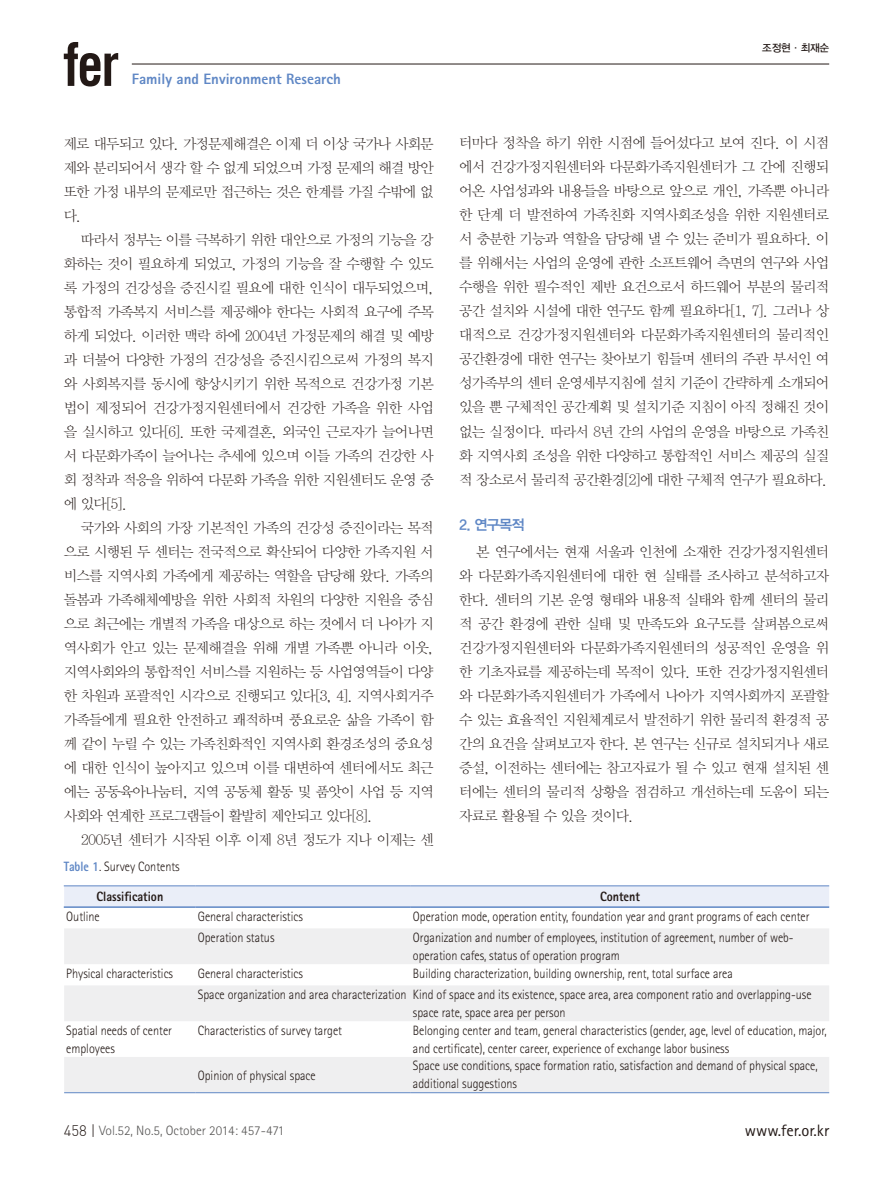
<style>
.page{position:relative;width:893px;height:1191px;background:#fff}
.page>*{position:absolute;margin:0;border:0;box-sizing:border-box;transform-origin:0 0}
.t1{font:16.5px "Rotis Sans Serif Std";color:#231916}
.t2{font:800 15px "Rotis Sans Serif Std";color:#5f87c5}
.t3{font:14.25px/24px "YDIY Mj O310";letter-spacing:-.05em;color:#231916;text-align:justify}
.t4{font:300 13.5px/18px "Rotis Sans Serif Std";color:#231916;scale:.9 1}
.t5{font:300 13.5px "Rotis Sans Serif Std";color:#595857}
.t6{font:800 13.5px "Rotis Sans Serif Std";color:#231916;scale:.9 1}
.t7{font:10.5px "YDIYGO330";letter-spacing:-.025em;color:#231916}
.s1{font-family:"YDIYGO340";color:#5f87c5}
.s2{font-weight:800;color:#5f87c5}
.s3{font-family:"Dinlig";font-weight:400;font-size:15px;color:#231916}
</style>
<div class="page">
<hr style="left:132px;top:64px;width:697px;height:1px;background:#231916">
<svg style="left:64px;top:42px;width:54px;height:44px"></svg>
<div style="left:64px;top:886px;width:765px;height:20px;background:#eaeef8"></div>
<svg style="left:64px;top:929px;width:765px;height:163px;fill:#efeff0"></svg>
<hr style="left:64px;top:1092px;width:132px;height:1px;background:#5f87c5">
<hr style="left:196px;top:1092px;width:215px;height:1px;background:#5f87c5">
<hr style="left:411px;top:1092px;width:418px;height:1px;background:#5f87c5">
<hr style="left:64px;top:885px;width:132px;height:1px;background:#5f87c5">
<hr style="left:196px;top:885px;width:215px;height:1px;background:#5f87c5">
<hr style="left:411px;top:885px;width:418px;height:1px;background:#5f87c5">
<hr style="left:64px;top:906px;width:132px;height:2px;background:#5f87c5">
<hr style="left:196px;top:906px;width:215px;height:2px;background:#5f87c5">
<hr style="left:411px;top:906px;width:418px;height:2px;background:#5f87c5">
<p class="t2" style="left:132px;top:70px;width:211px">Family and Environment Research</p>
<p class="t3" style="left:64px;top:132px;width:371px">제로 대두되고 있다. 가정문제해결은 이제 더 이상 국가나 사회문</p>
<p class="t3" style="left:64px;top:156px;width:371px">제와 분리되어서 생각 할 수 없게 되었으며 가정 문제의 해결 방안</p>
<p class="t3" style="left:64px;top:180px;width:371px">또한 가정 내부의 문제로만 접근하는 것은 한계를 가질 수밖에 없</p>
<p class="t3" style="left:64px;top:204px;width:19px">다.</p>
<p class="t3" style="left:81px;top:228px;width:354px">따라서 정부는 이를 극복하기 위한 대안으로 가정의 기능을 강</p>
<p class="t3" style="left:64px;top:252px;width:371px">화하는 것이 필요하게 되었고, 가정의 기능을 잘 수행할 수 있도</p>
<p class="t3" style="left:64px;top:276px;width:371px">록 가정의 건강성을 증진시킬 필요에 대한 인식이 대두되었으며,</p>
<p class="t3" style="left:64px;top:300px;width:371px">통합적 가족복지 서비스를 제공해야 한다는 사회적 요구에 주목</p>
<p class="t3" style="left:64px;top:324px;width:371px">하게 되었다. 이러한 맥락 하에 2004년 가정문제의 해결 및 예방</p>
<p class="t3" style="left:64px;top:348px;width:371px">과 더불어 다양한 가정의 건강성을 증진시킴으로써 가정의 복지</p>
<p class="t3" style="left:64px;top:372px;width:371px">와 사회복지를 동시에 향상시키기 위한 목적으로 건강가정 기본</p>
<p class="t3" style="left:64px;top:396px;width:371px">법이 제정되어 건강가정지원센터에서 건강한 가족을 위한 사업</p>
<p class="t3" style="left:64px;top:420px;width:371px">을 실시하고 있다[6]. 또한 국제결혼, 외국인 근로자가 늘어나면</p>
<p class="t3" style="left:64px;top:444px;width:371px">서 다문화가족이 늘어나는 추세에 있으며 이들 가족의 건강한 사</p>
<p class="t3" style="left:64px;top:468px;width:371px">회 정착과 적응을 위하여 다문화 가족을 위한 지원센터도 운영 중</p>
<p class="t3" style="left:64px;top:492px;width:65px">에 있다[5].</p>
<p class="t3" style="left:81px;top:516px;width:354px">국가와 사회의 가장 기본적인 가족의 건강성 증진이라는 목적</p>
<p class="t3" style="left:64px;top:540px;width:371px">으로 시행된 두 센터는 전국적으로 확산되어 다양한 가족지원 서</p>
<p class="t3" style="left:64px;top:564px;width:371px">비스를 지역사회 가족에게 제공하는 역할을 담당해 왔다. 가족의</p>
<p class="t3" style="left:64px;top:588px;width:371px">돌봄과 가족해체예방을 위한 사회적 차원의 다양한 지원을 중심</p>
<p class="t3" style="left:64px;top:612px;width:371px">으로 최근에는 개별적 가족을 대상으로 하는 것에서 더 나아가 지</p>
<p class="t3" style="left:64px;top:636px;width:371px">역사회가 안고 있는 문제해결을 위해 개별 가족뿐 아니라 이웃,</p>
<p class="t3" style="left:64px;top:660px;width:371px">지역사회와의 통합적인 서비스를 지원하는 등 사업영역들이 다양</p>
<p class="t3" style="left:64px;top:684px;width:371px">한 차원과 포괄적인 시각으로 진행되고 있다[3, 4]. 지역사회거주</p>
<p class="t3" style="left:64px;top:708px;width:371px">가족들에게 필요한 안전하고 쾌적하며 풍요로운 삶을 가족이 함</p>
<p class="t3" style="left:64px;top:732px;width:371px">께 같이 누릴 수 있는 가족친화적인 지역사회 환경조성의 중요성</p>
<p class="t3" style="left:64px;top:756px;width:371px">에 대한 인식이 높아지고 있으며 이를 대변하여 센터에서도 최근</p>
<p class="t3" style="left:64px;top:780px;width:371px">에는 공동육아나눔터, 지역 공동체 활동 및 품앗이 사업 등 지역</p>
<p class="t3" style="left:64px;top:804px;width:310px">사회와 연계한 프로그램들이 활발히 제안되고 있다[8].</p>
<p class="t3" style="left:81px;top:828px;width:354px">2005년 센터가 시작된 이후 이제 8년 정도가 지나 이제는 센</p>
<p class="t7" style="left:762px;top:42px;width:68px">조정현·최재순</p>
<p class="t3" style="left:459px;top:132px;width:371px">터마다 정착을 하기 위한 시점에 들어섰다고 보여 진다. 이 시점 에서 건강가정지원센터와 다문화가족지원센터가 그 간에 진행되 어온 사업성과와 내용들을 바탕으로 앞으로 개인, 가족뿐 아니라 한 단계 더 발전하여 가족친화 지역사회조성을 위한 지원센터로 서 충분한 기능과 역할을 담당해 낼 수 있는 준비가 필요하다. 이 를 위해서는 사업의 운영에 관한 소프트웨어 측면의 연구와 사업 수행을 위한 필수적인 제반 요건으로서 하드웨어 부분의 물리적 공간 설치와 시설에 대한 연구도 함께 필요하다[1, 7]. 그러나 상 대적으로 건강가정지원센터와 다문화가족지원센터의 물리적인 공간환경에 대한 연구는 찾아보기 힘들며 센터의 주관 부서인 여 성가족부의 센터 운영세부지침에 설치 기준이 간략하게 소개되어 있을 뿐 구체적인 공간계획 및 설치기준 지침이 아직 정해진 것이 없는 실정이다. 따라서 8년 간의 사업의 운영을 바탕으로 가족친 화 지역사회 조성을 위한 다양하고 통합적인 서비스 제공의 실질 적 장소로서 물리적 공간환경[2]에 대한 구체적 연구가 필요하다.</p>
<p class="t3" style="left:476px;top:512px;width:354px;line-height:26.7px;text-indent:-17px"><span class="s1">2. 연구목적<br></span>본 연구에서는 현재 서울과 인천에 소재한 건강가정지원센터</p>
<p class="t3" style="left:459px;top:564px;width:371px">와 다문화가족지원센터에 대한 현 실태를 조사하고 분석하고자 한다. 센터의 기본 운영 형태와 내용적 실태와 함께 센터의 물리 적 공간 환경에 관한 실태 및 만족도와 요구도를 살펴봄으로써 건강가정지원센터와 다문화가족지원센터의 성공적인 운영을 위 한 기초자료를 제공하는데 목적이 있다. 또한 건강가정지원센터 와 다문화가족지원센터가 가족에서 나아가 지역사회까지 포괄할 수 있는 효율적인 지원체계로서 발전하기 위한 물리적 환경적 공 간의 요건을 살펴보고자 한다. 본 연구는 신규로 설치되거나 새로 증설, 이전하는 센터에는 참고자료가 될 수 있고 현재 설치된 센 터에는 센터의 물리적 상황을 점검하고 개선하는데 도움이 되는 자료로 활용될 수 있을 것이다.</p>
<p class="t4" style="left:64px;top:857px;width:130px"><span class="s2">Table 1</span>. Survey Contents</p>
<p class="t6" style="left:97px;top:888px;width:76px">Classification</p>
<p class="t6" style="left:600px;top:888px;width:46px">Content</p>
<p class="t4" style="left:66px;top:907px;width:39px">Outline</p>
<p class="t4" style="left:198px;top:907px;width:118px">General characteristics</p>
<p class="t4" style="left:413px;top:907px;width:442px">Operation mode, operation entity, foundation year and grant programs of each center</p>
<p class="t4" style="left:198px;top:928px;width:87px">Operation status</p>
<p class="t4" style="left:413px;top:928px;width:424px">Organization and number of employees, institution of agreement, number of web&shy;operation cafes, status of operation program</p>
<p class="t4" style="left:66px;top:964px;width:120px">Physical characteristics</p>
<p class="t4" style="left:198px;top:964px;width:118px">General characteristics</p>
<p class="t4" style="left:198px;top:962px;width:683px;line-height:21.3px;text-indent:215px">Building characterization, building ownership, rent, total surface area<br>Space organization and area characterization Kind of space and its existence, space area, area component ratio and overlapping-use</p>
<p class="t4" style="left:413px;top:1003px;width:171px">space rate, space area per person</p>
<p class="t4" style="left:66px;top:1021px;width:119px">Spatial needs of center employees</p>
<p class="t4" style="left:198px;top:1021px;width:162px">Characteristics of survey target</p>
<p class="t4" style="left:413px;top:1021px;width:461px">Belonging center and team, general characteristics (gender, age, level of education, major, and certificate), center career, experience of exchange labor business</p>
<p class="t4" style="left:198px;top:1066px;width:132px">Opinion of physical space</p>
<p class="t4" style="left:413px;top:1057px;width:451px">Space use conditions, space formation ratio, satisfaction and demand of physical space, additional suggestions</p>
<p class="t5" style="left:64px;top:1123px;width:222px"><span class="s3">458 |</span> Vol.52, No.5, October 2014: 457-471</p>
<p class="t1" style="left:745px;top:1120px;width:86px">www.fer.or.kr</p>
</div>
